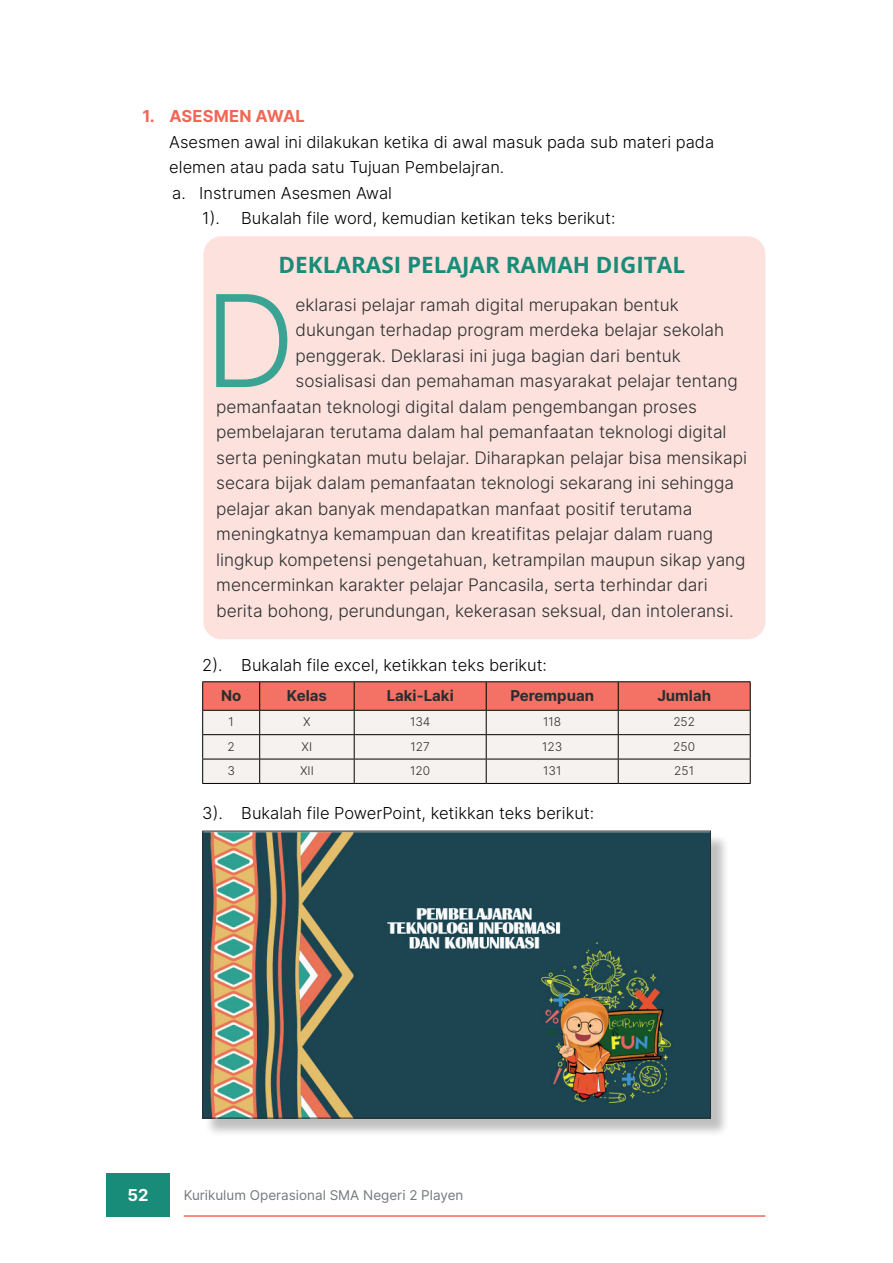
<style>
.page{position:relative;width:893px;height:1263px;background:#fff}
.page>*{position:absolute;margin:0;border:0;box-sizing:border-box;transform-origin:0 0}
.t1{font:300 127.8px "Inter";color:#3aa393}
.t2{font:700 22.5px "Open Sans";color:#198c79}
.t3{font:300 17.25px "Inter";color:#292d2f}
.t4{font:300 16.5px "Inter";color:#000001}
.t5{font:700 16.5px "Inter";letter-spacing:.01em;color:#f26656}
.t6{font:700 16.5px "Inter";color:#fff}
.t7{font:700 15px "Inter";color:#292d2f}
.t8{font:13.5px "Inter";color:#75797b}
.t9{font:300 12px "Inter";color:#292d2f}
</style>
<div class="page">
<div style="left:203px;top:236px;width:562px;height:403px;background:#fde1dc;border-radius:18px"></div>
<hr style="left:202px;top:681px;width:58px;height:1px;background:#000001">
<hr style="left:260px;top:681px;width:94px;height:1px;background:#000001">
<hr style="left:354px;top:681px;width:132px;height:1px;background:#000001">
<hr style="left:486px;top:681px;width:132px;height:1px;background:#000001">
<hr style="left:618px;top:681px;width:133px;height:1px;background:#000001">
<svg style="left:202px;top:682px;width:549px;height:101px"></svg>
<hr style="left:202px;top:783px;width:58px;height:1px;background:#000001">
<hr style="left:260px;top:783px;width:94px;height:1px;background:#000001">
<hr style="left:354px;top:783px;width:132px;height:1px;background:#000001">
<hr style="left:486px;top:783px;width:132px;height:1px;background:#000001">
<hr style="left:618px;top:783px;width:133px;height:1px;background:#000001">
<div style="left:205px;top:833px;width:524px;height:304px;background:#000001;opacity:.25"></div>
<img style="left:204px;top:833px;width:505px;height:283px">
<div style="left:202px;top:831px;width:509px;height:287px;border:1px solid #292d2f"></div>
<div style="left:106px;top:1173px;width:64px;height:44px;background:#198c79"></div>
<hr style="left:184px;top:1215px;width:581px;height:2px;background:#f26656">
<p class="t5" style="left:142px;top:104px;width:164px">1. ASESMEN AWAL</p>
<p class="t4" style="left:169px;top:130px;width:546px">Asesmen awal ini dilakukan ketika di awal masuk pada sub materi pada</p>
<p class="t4" style="left:169px;top:156px;width:337px">elemen atau pada satu Tujuan Pembelajran.</p>
<p class="t4" style="left:172px;top:181px;width:221px">a. Instrumen Asesmen Awal</p>
<p class="t4" style="left:202px;top:207px;width:19px">1).</p>
<p class="t4" style="left:241px;top:207px;width:376px">Bukalah file word, kemudian ketikan teks berikut:</p>
<h2 class="t2" style="left:279px;top:249px;width:408px">DEKLARASI PELAJAR RAMAH DIGITAL</h2>
<h1 class="t1" style="left:204px;top:250px;width:93px">D</h1>
<p class="t3" style="left:295px;top:292px;width:385px">eklarasi pelajar ramah digital merupakan bentuk</p>
<p class="t3" style="left:295px;top:318px;width:430px">dukungan terhadap program merdeka belajar sekolah</p>
<p class="t3" style="left:295px;top:343px;width:387px">penggerak. Deklarasi ini juga bagian dari bentuk</p>
<p class="t3" style="left:295px;top:369px;width:444px">sosialisasi dan pemahaman masyarakat pelajar tentang</p>
<p class="t3" style="left:216px;top:394px;width:482px">pemanfaatan teknologi digital dalam pengembangan proses</p>
<p class="t3" style="left:216px;top:420px;width:512px">pembelajaran terutama dalam hal pemanfaatan teknologi digital</p>
<p class="t3" style="left:216px;top:445px;width:532px">serta peningkatan mutu belajar. Diharapkan pelajar bisa mensikapi</p>
<p class="t3" style="left:216px;top:471px;width:519px">secara bijak dalam pemanfaatan teknologi sekarang ini sehingga</p>
<p class="t3" style="left:216px;top:496px;width:478px">pelajar akan banyak mendapatkan manfaat positif terutama</p>
<p class="t3" style="left:216px;top:522px;width:499px">meningkatnya kemampuan dan kreatifitas pelajar dalam ruang</p>
<p class="t3" style="left:216px;top:547px;width:531px">lingkup kompetensi pengetahuan, ketrampilan maupun sikap yang</p>
<p class="t3" style="left:216px;top:573px;width:493px">mencerminkan karakter pelajar Pancasila, serta terhindar dari</p>
<p class="t3" style="left:216px;top:598px;width:519px">berita bohong, perundungan, kekerasan seksual, dan intoleransi.</p>
<p class="t4" style="left:202px;top:653px;width:346px">2). Bukalah file excel, ketikkan teks berikut:</p>
<p class="t7" style="left:221px;top:684px;width:22px">No</p>
<p class="t7" style="left:287px;top:684px;width:41px">Kelas</p>
<p class="t7" style="left:387px;top:684px;width:69px">Laki-Laki</p>
<p class="t7" style="left:510px;top:684px;width:85px">Perempuan</p>
<p class="t7" style="left:657px;top:684px;width:55px">Jumlah</p>
<p class="t9" style="left:229px;top:713px;width:7px">1</p>
<p class="t9" style="left:303px;top:713px;width:9px">X</p>
<p class="t9" style="left:410px;top:713px;width:22px">134</p>
<p class="t9" style="left:543px;top:713px;width:20px">118</p>
<p class="t9" style="left:673px;top:713px;width:23px">252</p>
<p class="t9" style="left:228px;top:738px;width:9px">2</p>
<p class="t9" style="left:302px;top:738px;width:12px">XI</p>
<p class="t9" style="left:410px;top:738px;width:21px">127</p>
<p class="t9" style="left:542px;top:738px;width:22px">123</p>
<p class="t9" style="left:673px;top:738px;width:23px">250</p>
<p class="t9" style="left:227px;top:762px;width:9px">3</p>
<p class="t9" style="left:300px;top:762px;width:15px">XII</p>
<p class="t9" style="left:410px;top:762px;width:22px">120</p>
<p class="t9" style="left:543px;top:762px;width:20px">131</p>
<p class="t9" style="left:674px;top:762px;width:21px">251</p>
<p class="t4" style="left:202px;top:801px;width:393px">3). Bukalah file PowerPoint, ketikkan teks berikut:</p>
<p class="t6" style="left:128px;top:1183px;width:23px">52</p>
<p class="t8" style="left:184px;top:1186px;width:281px">Kurikulum Operasional SMA Negeri 2 Playen</p>
</div>
